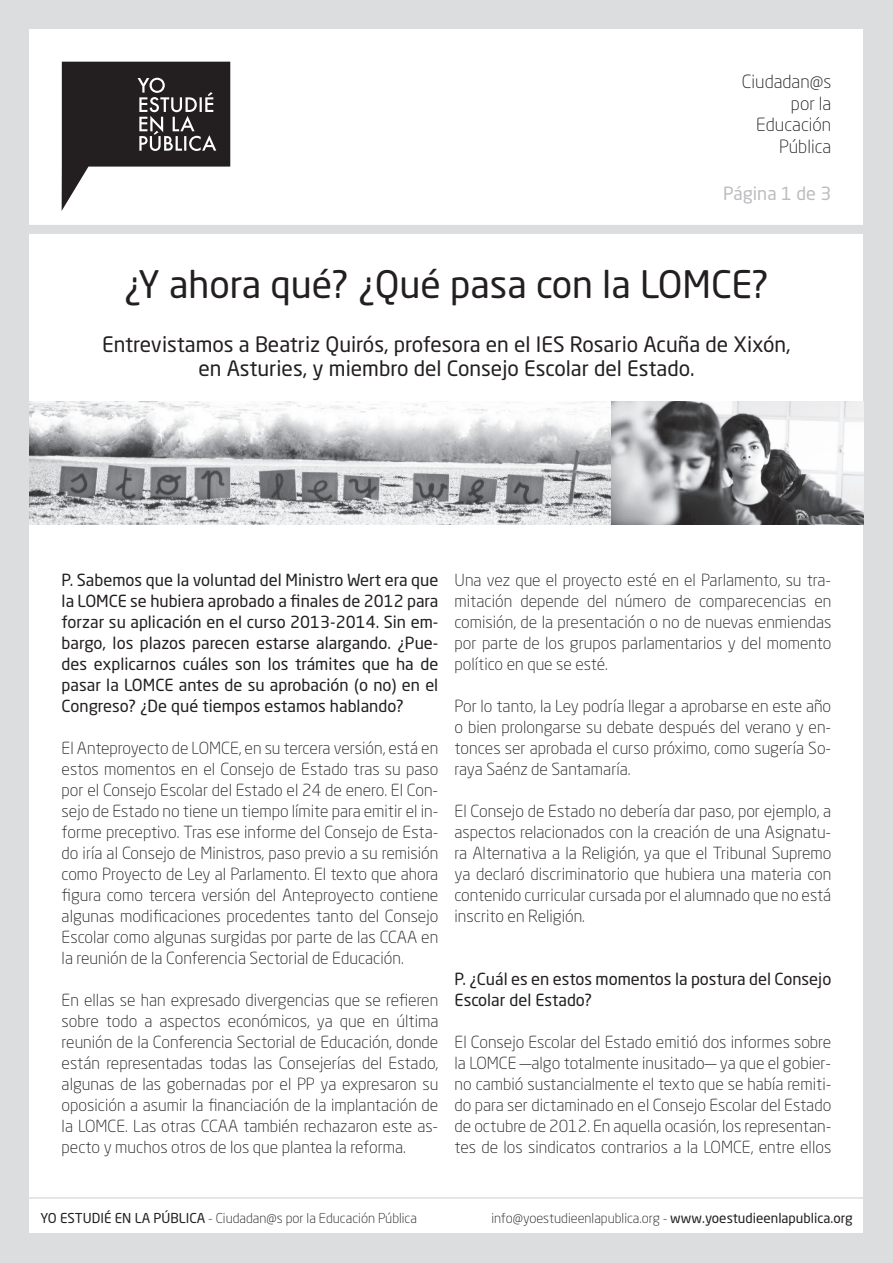
<style>
.page{position:relative;width:893px;height:1263px;background:#dcdddf}
.page>*{position:absolute;margin:0;border:0;box-sizing:border-box;transform-origin:0 0}
.t1{font:37.5px "Neo Sans Std";color:#231f20}
.t2{font:21px/24px "Neo Sans Std";color:#231f20;text-align:center}
.t3{font:300 18px/21.6px "Neo Sans Std";color:#231f20;text-align:right}
.t4{font:18px "Neo Sans Std";color:#bcbdc0}
.t5{font:300 16.5px/21px "Neo Sans Std";color:#231f20;text-align:justify}
.t6{font:16.5px/21px "Neo Sans Std";color:#231f20;text-align:justify}
.t7{font:300 13.5px "Neo Sans Std";color:#231f20}
.s1{font-weight:400}
</style>
<div class="page">
<div style="left:30px;top:30px;width:833px;height:1203px;background:#fff"></div>
<svg style="left:62px;top:62px;width:168px;height:148px"></svg>
<hr style="left:14px;top:1197px;width:865px;height:2px;background:#dcdddf">
<div style="left:14px;top:225px;width:865px;height:9px;background:#dcdddf"></div>
<img style="left:30px;top:402px;width:833px;height:122px">
<p class="t3" style="left:742px;top:71px;width:91px">Ciudadan@s por la<br>Educación<br>Pública</p>
<p class="t4" style="left:723px;top:183px;width:110px">Página 1 de 3</p>
<h1 class="t1" style="left:124px;top:261px;width:646px">¿Y ahora qué? ¿Qué pasa con la LOMCE?</h1>
<p class="t2" style="left:102px;top:332px;width:690px">Entrevistamos a Beatriz Quirós, profesora en el IES Rosario Acuña de Xixón, en Asturies, y miembro del Consejo Escolar del Estado.</p>
<p class="t6" style="left:62px;top:569px;width:378px">P. Sabemos que la voluntad del Ministro Wert era que la LOMCE se hubiera aprobado a finales de 2012 para forzar su aplicación en el curso 2013-2014. Sin em&shy;bargo, los plazos parecen estarse alargando. ¿Pue&shy;des explicarnos cuáles son los trámites que ha de pasar la LOMCE antes de su aprobación (o no) en el Congreso? ¿De qué tiempos estamos hablando?</p>
<p class="t5" style="left:62px;top:737px;width:378px">El Anteproyecto de LOMCE, en su tercera versión, está en estos momentos en el Consejo de Estado tras su paso por el Consejo Escolar del Estado el 24 de enero. El Con&shy;sejo de Estado no tiene un tiempo límite para emitir el in&shy;forme preceptivo. Tras ese informe del Consejo de Esta&shy;do iría al Consejo de Ministros, paso previo a su remisión como Proyecto de Ley al Parlamento. El texto que ahora figura como tercera versión del Anteproyecto contiene algunas modificaciones procedentes tanto del Consejo Escolar como algunas surgidas por parte de las CCAA en la reunión de la Conferencia Sectorial de Educación.</p>
<p class="t5" style="left:62px;top:989px;width:378px">En ellas se han expresado divergencias que se refieren sobre todo a aspectos económicos, ya que en última reunión de la Conferencia Sectorial de Educación, donde están representadas todas las Consejerías del Estado, algunas de las gobernadas por el PP ya expresaron su oposición a asumir la financiación de la implantación de la LOMCE. Las otras CCAA también rechazaron este as&shy;pecto y muchos otros de los que plantea la reforma.</p>
<p class="t5" style="left:455px;top:569px;width:378px">Una vez que el proyecto esté en el Parlamento, su tra&shy;mitación depende del número de comparecencias en comisión, de la presentación o no de nuevas enmiendas por parte de los grupos parlamentarios y del momento político en que se esté.</p>
<p class="t5" style="left:455px;top:695px;width:378px">Por lo tanto, la Ley podría llegar a aprobarse en este año o bien prolongarse su debate después del verano y en&shy;tonces ser aprobada el curso próximo, como sugería So&shy;raya Saénz de Santamaría.</p>
<p class="t5" style="left:455px;top:800px;width:378px">El Consejo de Estado no debería dar paso, por ejemplo, a aspectos relacionados con la creación de una Asignatu&shy;ra Alternativa a la Religión, ya que el Tribunal Supremo ya declaró discriminatorio que hubiera una materia con contenido curricular cursada por el alumnado que no está inscrito en Religión.</p>
<p class="t6" style="left:455px;top:968px;width:378px">P. ¿Cuál es en estos momentos la postura del Consejo<br>Escolar del Estado?</p>
<p class="t5" style="left:455px;top:1031px;width:378px">El Consejo Escolar del Estado emitió dos informes sobre la LOMCE —algo totalmente inusitado— ya que el gobier&shy;no cambió sustancialmente el texto que se había remiti&shy;do para ser dictaminado en el Consejo Escolar del Estado de octubre de 2012. En aquella ocasión, los representan&shy;tes de los sindicatos contrarios a la LOMCE, entre ellos</p>
<p class="t7" style="left:40px;top:1209px;width:378px"><span class="s1">YO ESTUDIÉ EN LA PÚBLICA</span> - Ciudadan@s por la Educación Pública</p>
<p class="t7" style="left:491px;top:1209px;width:363px">info@yoestudieenlapublica.org - <span class="s1">www.yoestudieenlapublica.org</span></p>
</div>
